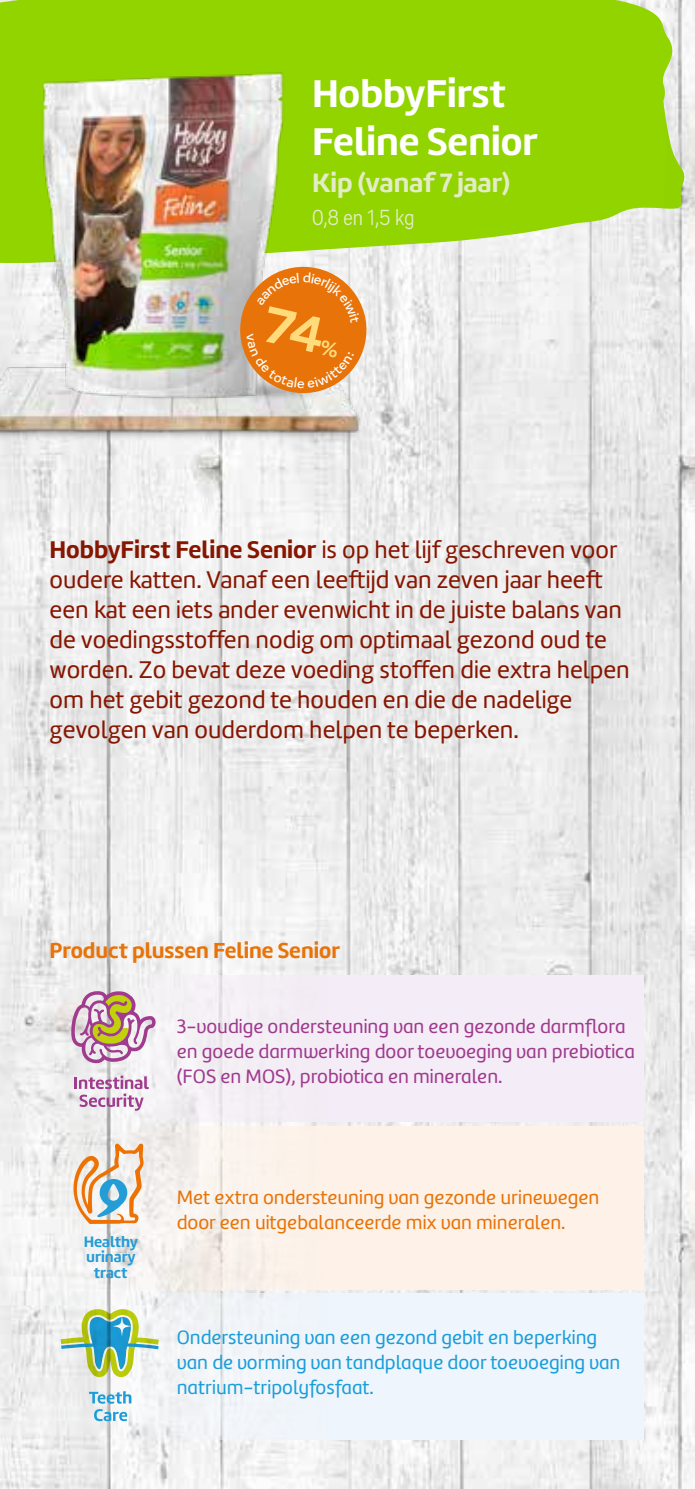
<style>
.page{position:relative;width:695px;height:1489px;background:#fff}
.page>*{position:absolute;margin:0;border:0;box-sizing:border-box;transform-origin:0 0}
.t1{font:700 40px/48px "Marine";color:#fff}
.t2{font:700 27.5px "Marine";color:#e3ecc6}
.t3{font:25px/30px "Marine";color:#871601}
.t4{font:700 22.5px "Marine";color:#e87308}
.t5{font:22.5px "Vito Condensed";color:#e3ecc6}
.t6{font:20px/25px "Marine UP Regular";color:#9f3a8e}
.t7{font:20px/25px "Marine UP Regular";color:#1a9eda}
.t8{font:20px/25px "Marine UP Regular";color:#e87308}
.t9{font:700 15.75px/15.8px "Marine";color:#249cd5;text-align:center}
.s1{font-weight:700}
</style>
<div class="page">
<img style="left:0;top:325px;width:694px;height:1163px">
<svg style="left:0;top:0;width:652px;height:325px;fill:#91d400"></svg>
<img style="left:0;top:310px;width:375px;height:161px">
<img style="left:0;top:28px;width:348px;height:409px">
<img style="left:652px;top:0;width:42px;height:422px">
<div style="left:51px;top:975px;width:592px;height:146px;background:#f4ecf6"></div>
<div style="left:51px;top:1125px;width:592px;height:164px;background:#fef2e8"></div>
<div style="left:51px;top:1292px;width:592px;height:147px;background:#eff5fc"></div>
<svg style="left:74px;top:1075px;width:75px;height:35px"></svg>
<svg style="left:71px;top:990px;width:85px;height:73px"></svg>
<svg style="left:73px;top:1143px;width:70px;height:80px"></svg>
<svg style="left:89px;top:1390px;width:42px;height:30px"></svg>
<svg style="left:61px;top:1308px;width:98px;height:68px"></svg>
<svg style="left:113px;top:1315px;width:18px;height:21px"></svg>
<svg style="left:234px;top:260px;width:138px;height:139px"></svg>
<h1 class="t1" style="left:312px;top:69px;width:227px">HobbyFirst<br>Feline Senior</h1>
<p class="t2" style="left:312px;top:165px;width:199px">Kip (vanaf 7 jaar)</p>
<p class="t5" style="left:312px;top:205px;width:104px">0,8 en 1,5 kg</p>
<p class="t3" style="left:50px;top:534px;width:581px"><span class="s1">HobbyFirst Feline Senior</span> is op het lijf geschreven voor oudere katten. Vanaf een leeftijd van zeven jaar heeft een kat een iets ander evenwicht in de juiste balans van de voedingsstoffen nodig om optimaal gezond oud te worden. Zo bevat deze voeding stoffen die extra helpen om het gebit gezond te houden en die de nadelige gevolgen van ouderdom helpen te beperken.</p>
<p class="t4" style="left:50px;top:935px;width:292px">Product plussen Feline Senior</p>
<p class="t6" style="left:177px;top:1014px;width:459px">3-voudige ondersteuning van een gezonde darmflora en goede darmwerking door toevoeging van prebiotica (FOS en MOS), probiotica en mineralen.</p>
<p class="t9" style="left:84px;top:1233px;width:56px">Healthy urinary tract</p>
<p class="t8" style="left:177px;top:1184px;width:424px">Met extra ondersteuning van gezonde urinewegen door een uitgebalanceerde mix van mineralen.</p>
<p class="t7" style="left:177px;top:1324px;width:445px">Ondersteuning van een gezond gebit en beperking van de vorming van tandplaque door toevoeging van natrium-tripolyfosfaat.</p>
</div>
